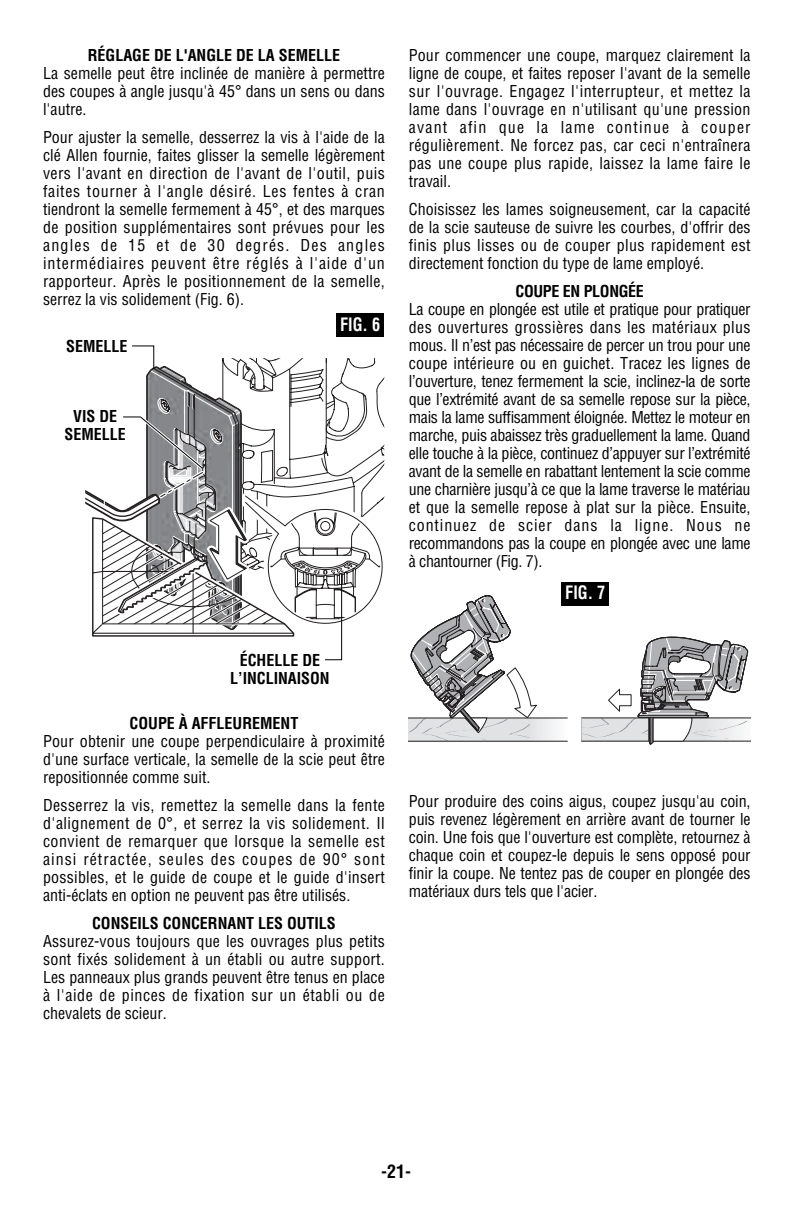
<style>
.page{position:relative;width:792px;height:1224px;background:#fff}
.page>*{position:absolute;margin:0;border:0;box-sizing:border-box;transform-origin:0 0}
.t1{font:700 condensed 18px "Helvetica";color:#fff;scale:.9 1}
.t2{font:700 condensed 18px "Helvetica";color:#000}
.t3{font:condensed 16px/18px "Helvetica";color:#000;text-align:justify}
.t4{font:700 condensed 16px/18px "Helvetica";color:#000;text-align:center}
.t5{font:700 condensed 16px "Helvetica";letter-spacing:-.02em;color:#000}
</style>
<div class="page">
<div style="left:336px;top:313px;width:48px;height:24px;background:#000"></div>
<svg style="left:85px;top:345px;width:299px;height:316px"></svg>
<hr style="left:547px;top:718px;width:2px;height:23px;background:#efeff0">
<hr style="left:549px;top:718px;width:2px;height:23px;background:#f0f1f2">
<hr style="left:551px;top:718px;width:3px;height:23px;background:#f2f3f4">
<hr style="left:554px;top:718px;width:2px;height:23px;background:#f4f5f5">
<hr style="left:556px;top:718px;width:2px;height:23px;background:#f6f6f7">
<hr style="left:558px;top:718px;width:3px;height:23px;background:#f8f8f9">
<hr style="left:561px;top:718px;width:2px;height:23px;background:#f9f9f9">
<hr style="left:563px;top:718px;width:2px;height:23px;background:#fbfbfb">
<hr style="left:409px;top:718px;width:158px;height:1px;background:#231f20">
<hr style="left:409px;top:741px;width:158px;height:1px;background:#231f20">
<svg style="left:581px;top:636px;width:170px;height:109px"></svg>
<svg style="left:409px;top:595px;width:138px;height:146px"></svg>
<div style="left:561px;top:582px;width:48px;height:24px;background:#000"></div>
<p class="t4" style="left:88px;top:47px;width:254px">RÉGLAGE DE L'ANGLE DE LA SEMELLE</p>
<p class="t3" style="left:43px;top:65px;width:343px">La semelle peut être inclinée de manière à permettre des coupes à angle jusqu'à 45° dans un sens ou dans l'autre.</p>
<p class="t3" style="left:43px;top:129px;width:343px">Pour ajuster la semelle, desserrez la vis à l'aide de la clé Allen fournie, faites glisser la semelle légèrement vers l'avant en direction de l'avant de l'outil, puis faites tourner à l'angle désiré. Les fentes à cran tiendront la semelle fermement à 45°, et des marques de position supplémentaires sont prévues pour les angles de 15 et de 30 degrés. Des angles intermédiaires peuvent être réglés à l'aide d'un rapporteur. Après le positionnement de la semelle, serrez la vis solidement (Fig. 6).</p>
<p class="t4" style="left:66px;top:338px;width:63px">SEMELLE</p>
<p class="t4" style="left:65px;top:408px;width:63px">VIS DE<br>SEMELLE</p>
<p class="t1" style="left:340px;top:314px;width:46px">FIG. 6</p>
<p class="t4" style="left:230px;top:651px;width:101px">ÉCHELLE DE<br>L’INCLINAISON</p>
<p class="t4" style="left:130px;top:715px;width:170px">COUPE À AFFLEUREMENT</p>
<p class="t3" style="left:43px;top:733px;width:343px">Pour obtenir une coupe perpendiculaire à proximité d'une surface verticale, la semelle de la scie peut être repositionnée comme suit.</p>
<p class="t3" style="left:43px;top:797px;width:343px">Desserrez la vis, remettez la semelle dans la fente d'alignement de 0°, et serrez la vis solidement. Il convient de remarquer que lorsque la semelle est ainsi rétractée, seules des coupes de 90° sont possibles, et le guide de coupe et le guide d'insert anti-éclats en option ne peuvent pas être utilisés.</p>
<p class="t4" style="left:92px;top:915px;width:245px">CONSEILS CONCERNANT LES OUTILS</p>
<p class="t3" style="left:43px;top:933px;width:343px">Assurez-vous toujours que les ouvrages plus petits sont fixés solidement à un établi ou autre support.<br>Les panneaux plus grands peuvent être tenus en place à l'aide de pinces de fixation sur un établi ou de chevalets de scieur.</p>
<p class="t3" style="left:409px;top:47px;width:343px">Pour commencer une coupe, marquez clairement la ligne de coupe, et faites reposer l'avant de la semelle sur l'ouvrage. Engagez l'interrupteur, et mettez la lame dans l'ouvrage en n'utilisant qu'une pression avant afin que la lame continue à couper régulièrement. Ne forcez pas, car ceci n'entraînera pas une coupe plus rapide, laissez la lame faire le travail.</p>
<p class="t3" style="left:409px;top:201px;width:343px">Choisissez les lames soigneusement, car la capacité de la scie sauteuse de suivre les courbes, d'offrir des finis plus lisses ou de couper plus rapidement est directement fonction du type de lame employé.</p>
<p class="t5" style="left:516px;top:282px;width:130px">COUPE EN PLONGÉE</p>
<p class="t3" style="left:409px;top:301px;width:343px">La coupe en plongée est utile et pratique pour pratiquer des ouvertures grossières dans les matériaux plus mous. Il n’est pas nécessaire de percer un trou pour une coupe intérieure ou en guichet. Tracez les lignes de l’ouverture, tenez fermement la scie, inclinez-la de sorte que l’extrémité avant de sa semelle repose sur la pièce, mais la lame suffisamment éloignée. Mettez le moteur en marche, puis abaissez très graduellement la lame. Quand elle touche à la pièce, continuez d’appuyer sur l’extrémité avant de la semelle en rabattant lentement la scie comme une charnière jusqu’à ce que la lame traverse le matériau et que la semelle repose à plat sur la pièce. Ensuite, continuez de scier dans la ligne. Nous ne recommandons pas la coupe en plongée avec une lame à chantourner (Fig. 7).</p>
<p class="t1" style="left:565px;top:582px;width:46px">FIG. 7</p>
<p class="t3" style="left:409px;top:792px;width:343px">Pour produire des coins aigus, coupez jusqu'au coin, puis revenez légèrement en arrière avant de tourner le coin. Une fois que l'ouverture est complète, retournez à chaque coin et coupez-le depuis le sens opposé pour finir la coupe. Ne tentez pas de couper en plongée des matériaux durs tels que l'acier.</p>
<p class="t2" style="left:381px;top:1161px;width:31px">-21-</p>
</div>
